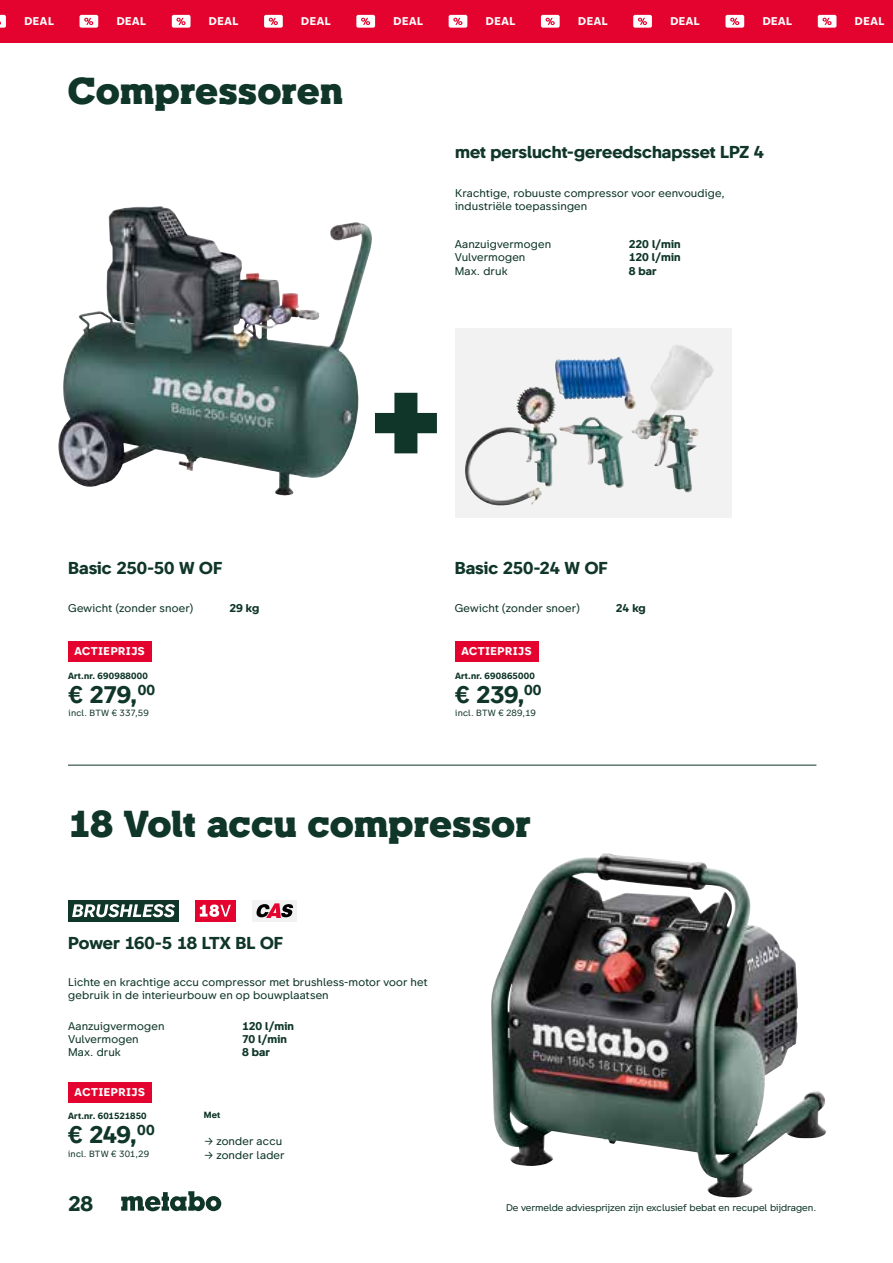
<style>
.page{position:relative;width:893px;height:1263px;background:#fff}
.page>*{position:absolute;margin:0;border:0;box-sizing:border-box;transform-origin:0 0}
.t1{font:800 37.5px "Metabo Slab";letter-spacing:.02em;color:#0f3629}
.t2{font:700 24px "Metabo Sans";letter-spacing:-.025em;color:#0f3629}
.t3{font:700 21px "Metabo Slab";color:#0f3629}
.t4{font:700 17.25px "Metabo Sans";color:#0f3629}
.t5{font:700 14.4px "Metabo Sans";color:#0f3629}
.t6{font:11.25px/13.5px "Metabo Sans";letter-spacing:.015em;color:#0f3629}
.t7{font:700 11.25px "Metabo Sans";letter-spacing:.06em;color:#fff}
.t8{font:700 11.25px "Metabo Sans";letter-spacing:.015em;color:#0f3629}
.t9{font:9.75px "Metabo Sans";color:#0f3629}
.t10{font:700 9px "Metabo Sans";letter-spacing:.02em;color:#0f3629}
.t11{font:9px "Metabo Sans";letter-spacing:.015em;color:#0f3629}
</style>
<div class="page">
<img style="left:58px;top:206px;width:314px;height:290px">
<svg style="left:455px;top:329px;width:276px;height:189px;fill:#f2f2f2"></svg>
<img style="left:631px;top:344px;width:65px;height:148px">
<svg style="left:375px;top:393px;width:62px;height:60px"></svg>
<div style="left:68px;top:900px;width:110px;height:21px;background:#0f3629"></div>
<svg style="left:72px;top:904px;width:103px;height:13px"></svg>
<div style="left:195px;top:900px;width:40px;height:21px;background:#e4032e"></div>
<svg style="left:200px;top:904px;width:31px;height:13px"></svg>
<div style="left:252px;top:900px;width:45px;height:21px;background:#f2f2f2"></div>
<svg style="left:257px;top:903px;width:36px;height:15px"></svg>
<img style="left:491px;top:853px;width:335px;height:344px">
<hr style="left:68px;top:765px;width:748px;height:1px;background:#0f3629">
<div style="left:0;top:0;width:893px;height:43px;background:#e4032e"></div>
<svg style="left:0;top:15px;width:6px;height:13px"></svg>
<svg style="left:80px;top:15px;width:18px;height:13px"></svg>
<svg style="left:172px;top:15px;width:19px;height:13px"></svg>
<svg style="left:264px;top:15px;width:19px;height:13px"></svg>
<svg style="left:356px;top:15px;width:19px;height:13px"></svg>
<svg style="left:449px;top:15px;width:18px;height:13px"></svg>
<svg style="left:541px;top:15px;width:19px;height:13px"></svg>
<svg style="left:633px;top:15px;width:19px;height:13px"></svg>
<svg style="left:725px;top:15px;width:19px;height:13px"></svg>
<svg style="left:818px;top:15px;width:18px;height:13px"></svg>
<div style="left:68px;top:641px;width:83px;height:21px;background:#e4032e"></div>
<div style="left:455px;top:641px;width:83px;height:21px;background:#e4032e"></div>
<div style="left:68px;top:1082px;width:84px;height:21px;background:#e4032e"></div>
<svg style="left:121px;top:1191px;width:100px;height:20px"></svg>
<p class="t7" style="left:24px;top:14px;width:31px">DEAL</p>
<p class="t7" style="left:117px;top:14px;width:31px">DEAL</p>
<p class="t7" style="left:209px;top:14px;width:31px">DEAL</p>
<p class="t7" style="left:301px;top:14px;width:31px">DEAL</p>
<p class="t7" style="left:393px;top:14px;width:31px">DEAL</p>
<p class="t7" style="left:486px;top:14px;width:31px">DEAL</p>
<p class="t7" style="left:578px;top:14px;width:31px">DEAL</p>
<p class="t7" style="left:670px;top:14px;width:31px">DEAL</p>
<p class="t7" style="left:763px;top:14px;width:31px">DEAL</p>
<p class="t7" style="left:855px;top:14px;width:31px">DEAL</p>
<h1 class="t1" style="left:68px;top:67px;width:276px">Compressoren</h1>
<h3 class="t4" style="left:455px;top:141px;width:311px">met perslucht-gereedschapsset LPZ 4</h3>
<p class="t6" style="left:455px;top:186px;width:271px">Krachtige, robuuste compressor voor eenvoudige, industriële toepassingen</p>
<p class="t6" style="left:455px;top:237px;width:98px">Aanzuigvermogen</p>
<p class="t8" style="left:629px;top:237px;width:54px">220 l/min</p>
<p class="t6" style="left:455px;top:250px;width:72px">Vulvermogen</p>
<p class="t8" style="left:629px;top:250px;width:53px">120 l/min</p>
<p class="t6" style="left:455px;top:264px;width:54px">Max. druk</p>
<p class="t8" style="left:629px;top:264px;width:29px">8 bar</p>
<h3 class="t4" style="left:68px;top:557px;width:156px">Basic 250-50 W OF</h3>
<h3 class="t4" style="left:455px;top:557px;width:155px">Basic 250-24 W OF</h3>
<p class="t6" style="left:68px;top:601px;width:127px">Gewicht (zonder snoer)</p>
<p class="t8" style="left:229px;top:601px;width:32px">29 kg</p>
<p class="t6" style="left:455px;top:601px;width:127px">Gewicht (zonder snoer)</p>
<p class="t8" style="left:616px;top:601px;width:31px">24 kg</p>
<p class="t7" style="left:74px;top:644px;width:72px">ACTIEPRIJS</p>
<p class="t7" style="left:461px;top:644px;width:72px">ACTIEPRIJS</p>
<p class="t10" style="left:68px;top:670px;width:81px">Art.nr. 690988000</p>
<p class="t10" style="left:455px;top:670px;width:81px">Art.nr. 690865000</p>
<h2 class="t2" style="left:69px;top:679px;width:70px">€ 279,</h2>
<p class="t5" style="left:524px;top:680px;width:19px">00</p>
<p class="t11" style="left:69px;top:708px;width:82px">incl. BTW € 337,59</p>
<p class="t5" style="left:138px;top:680px;width:19px">00</p>
<h2 class="t2" style="left:455px;top:679px;width:71px">€ 239,</h2>
<p class="t11" style="left:455px;top:708px;width:82px">incl. BTW € 289,19</p>
<h1 class="t1" style="left:68px;top:800px;width:464px">18 Volt accu compressor</h1>
<h3 class="t4" style="left:68px;top:932px;width:216px">Power 160-5 18 LTX BL OF</h3>
<p class="t6" style="left:68px;top:975px;width:361px">Lichte en krachtige accu compressor met brushless-motor voor het gebruik in de interieurbouw en op bouwplaatsen</p>
<p class="t6" style="left:68px;top:1019px;width:98px">Aanzuigvermogen</p>
<p class="t8" style="left:242px;top:1019px;width:53px">120 l/min</p>
<p class="t6" style="left:68px;top:1032px;width:72px">Vulvermogen</p>
<p class="t8" style="left:242px;top:1032px;width:47px">70 l/min</p>
<p class="t6" style="left:68px;top:1046px;width:54px">Max. druk</p>
<p class="t8" style="left:242px;top:1045px;width:29px">8 bar</p>
<p class="t7" style="left:75px;top:1085px;width:72px">ACTIEPRIJS</p>
<p class="t10" style="left:68px;top:1110px;width:80px">Art.nr. 601521850</p>
<h2 class="t2" style="left:68px;top:1120px;width:88px">€ 249,<sup>00</sup></h2>
<p class="t11" style="left:68px;top:1148px;width:83px">incl. BTW € 301,29</p>
<h3 class="t3" style="left:68px;top:1190px;width:27px">28</h3>
<p class="t10" style="left:204px;top:1109px;width:18px">Met</p>
<p class="t6" style="left:204px;top:1135px;width:80px">→ zonder accu</p>
<p class="t6" style="left:204px;top:1148px;width:82px">→ zonder lader</p>
<p class="t9" style="left:506px;top:1201px;width:312px">De vermelde adviesprijzen zijn exclusief bebat en recupel bijdragen.</p>
</div>
